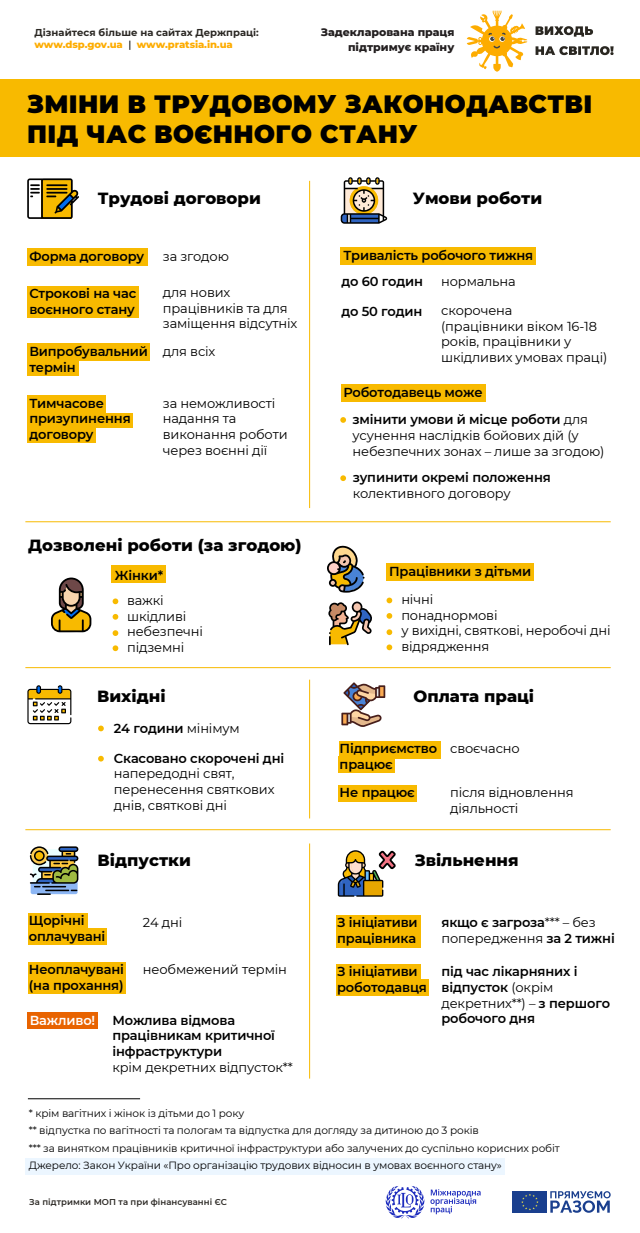
<style>
.page{position:relative;width:640px;height:1233px;background:#fff}
.page>*{position:absolute;margin:0;border:0;box-sizing:border-box;transform-origin:0 0}
.t1{font:900 25px/30px "Montserrat";letter-spacing:.015em;color:#000}
.t2{font:800 16.5px "Montserrat";color:#000}
.t3{font:13px/15.6px "Montserrat";letter-spacing:-.01em;color:#000}
.t4{font:600 13px/15.6px "Montserrat";letter-spacing:-.01em;color:#000}
.t5{font:600 13px "Montserrat";letter-spacing:-.01em;color:#fff}
.t6{font:800 11px/15px "Montserrat";color:#231f20;text-align:right}
.t7{font:10.5px/17.5px "Montserrat";letter-spacing:-.01em;color:#000}
.t8{font:700 10px/12px "Montserrat";color:#2b2824}
.t9{font:600 8.5px "Montserrat";letter-spacing:.005em;color:#2b2824}
.s1{font-weight:800;color:#fdac00}
.s2{font-weight:500;color:#000}
.s3{font-weight:600}
.s4{font-weight:400}
</style>
<div class="page">
<div style="left:25px;top:1158px;width:480px;height:16px;background:#ecf6ff"></div>
<div style="left:339px;top:740px;width:101px;height:18px;background:#f8ba00"></div>
<div style="left:339px;top:755px;width:56px;height:17px;background:#f8ba00"></div>
<div style="left:339px;top:785px;width:78px;height:16px;background:#f8ba00"></div>
<div style="left:0;top:79px;width:640px;height:77px;background:#f8ba00"></div>
<div style="left:340px;top:247px;width:196px;height:18px;background:#f8ba00"></div>
<div style="left:341px;top:383px;width:145px;height:18px;background:#f8ba00"></div>
<div style="left:27px;top:248px;width:121px;height:17px;background:#f8ba00"></div>
<div style="left:27px;top:343px;width:123px;height:18px;background:#f8ba00"></div>
<div style="left:27px;top:395px;width:79px;height:19px;background:#f8ba00"></div>
<div style="left:27px;top:413px;width:106px;height:14px;background:#f8ba00"></div>
<div style="left:27px;top:427px;width:69px;height:16px;background:#f8ba00"></div>
<div style="left:27px;top:358px;width:52px;height:18px;background:#f8ba00"></div>
<div style="left:27px;top:286px;width:112px;height:31px;background:#f8ba00"></div>
<hr style="left:25px;top:521px;width:586px;height:1px;background:#f8ba00">
<hr style="left:25px;top:667px;width:586px;height:1px;background:#f8ba00">
<hr style="left:25px;top:829px;width:586px;height:1px;background:#f8ba00">
<hr style="left:309px;top:679px;width:1px;height:139px;background:#f8ba00">
<hr style="left:309px;top:181px;width:1px;height:327px;background:#f8ba00">
<div style="left:112px;top:565px;width:54px;height:18px;background:#f8ba00"></div>
<div style="left:386px;top:562px;width:148px;height:18px;background:#f8ba00"></div>
<svg style="left:27px;top:178px;width:52px;height:41px"></svg>
<svg style="left:341px;top:177px;width:46px;height:47px"></svg>
<svg style="left:51px;top:577px;width:40px;height:55px"></svg>
<svg style="left:113px;top:598px;width:5px;height:6px"></svg>
<svg style="left:113px;top:614px;width:5px;height:5px"></svg>
<svg style="left:113px;top:630px;width:5px;height:6px"></svg>
<svg style="left:113px;top:645px;width:5px;height:6px"></svg>
<svg style="left:387px;top:597px;width:5px;height:6px"></svg>
<svg style="left:387px;top:613px;width:5px;height:5px"></svg>
<svg style="left:387px;top:629px;width:5px;height:6px"></svg>
<svg style="left:387px;top:644px;width:5px;height:6px"></svg>
<svg style="left:328px;top:601px;width:44px;height:44px"></svg>
<svg style="left:327px;top:545px;width:38px;height:47px"></svg>
<svg style="left:340px;top:417px;width:6px;height:6px"></svg>
<svg style="left:340px;top:475px;width:6px;height:6px"></svg>
<svg style="left:27px;top:685px;width:44px;height:39px"></svg>
<svg style="left:98px;top:725px;width:6px;height:6px"></svg>
<svg style="left:98px;top:755px;width:6px;height:6px"></svg>
<svg style="left:341px;top:682px;width:44px;height:44px"></svg>
<div style="left:336px;top:914px;width:85px;height:18px;background:#f8ba00"></div>
<div style="left:336px;top:929px;width:84px;height:18px;background:#f8ba00"></div>
<div style="left:336px;top:964px;width:85px;height:16px;background:#f8ba00"></div>
<div style="left:336px;top:978px;width:93px;height:17px;background:#f8ba00"></div>
<hr style="left:309px;top:843px;width:1px;height:235px;background:#f8ba00">
<div style="left:28px;top:913px;width:59px;height:17px;background:#f8ba00"></div>
<div style="left:28px;top:928px;width:78px;height:16px;background:#f8ba00"></div>
<div style="left:28px;top:962px;width:98px;height:16px;background:#f8ba00"></div>
<div style="left:28px;top:977px;width:98px;height:17px;background:#f8ba00"></div>
<svg style="left:30px;top:846px;width:48px;height:48px;background:#7b8475"></svg>
<svg style="left:338px;top:850px;width:58px;height:46px"></svg>
<div style="left:28px;top:1012px;width:70px;height:16px;background:#e86300"></div>
<hr style="left:28px;top:1098px;width:112px;height:1px;background:#000">
<svg style="left:536px;top:26px;width:78px;height:29px"></svg>
<svg style="left:467px;top:11px;width:39px;height:60px"></svg>
<svg style="left:550px;top:1191px;width:61px;height:21px"></svg>
<svg style="left:512px;top:1191px;width:35px;height:22px"></svg>
<div style="left:513px;top:1190px;width:34px;height:22px;background:#1a3f8e"></div>
<svg style="left:521px;top:1194px;width:18px;height:15px"></svg>
<svg style="left:385px;top:1186px;width:96px;height:31px"></svg>
<p class="t8" style="left:34px;top:26px;width:226px">Дізнайтеся більше на сайтах Держпраці: <span class="s1">www.dsp.gov.ua</span> <span class="s2">|</span> <span class="s1">www.pratsia.in.ua</span></p>
<p class="t6" style="left:321px;top:24px;width:135px">Задекларована праця підтримує країну</p>
<h1 class="t1" style="left:27px;top:88px;width:567px">ЗМІНИ В ТРУДОВОМУ ЗАКОНОДАВСТВІ<br>ПІД ЧАС ВОЄННОГО СТАНУ</h1>
<p class="t2" style="left:98px;top:186px;width:165px">Трудові договори</p>
<p class="t2" style="left:413px;top:186px;width:131px">Умови роботи</p>
<p class="t4" style="left:29px;top:247px;width:116px">Форма договору</p>
<p class="t3" style="left:163px;top:248px;width:68px">за згодою</p>
<p class="t3" style="left:163px;top:284px;width:136px">для нових працівників та для заміщення відсутніх</p>
<p class="t4" style="left:29px;top:285px;width:108px">Строкові на час воєнного стану</p>
<p class="t4" style="left:29px;top:343px;width:120px">Випробувальний термін</p>
<p class="t4" style="left:29px;top:395px;width:103px">Тимчасове призупинення договору</p>
<p class="t3" style="left:163px;top:343px;width:54px">для всіх</p>
<p class="t3" style="left:163px;top:395px;width:126px">за неможливості надання та виконання роботи через воєнні дії</p>
<p class="t2" style="left:28px;top:532px;width:275px">Дозволені роботи (за згодою)</p>
<p class="t4" style="left:343px;top:247px;width:191px">Тривалість робочого тижня</p>
<p class="t4" style="left:341px;top:273px;width:83px">до 60 годин</p>
<p class="t4" style="left:341px;top:303px;width:83px">до 50 годин</p>
<p class="t3" style="left:441px;top:273px;width:76px">нормальна</p>
<p class="t3" style="left:441px;top:302px;width:168px">скорочена<br>(працівники віком 16-18 років, працівники у шкідливих умовах праці)</p>
<p class="t4" style="left:343px;top:384px;width:141px">Роботодавець може</p>
<p class="t3" style="left:353px;top:411px;width:253px"><span class="s3">змінити умови й місце роботи</span> для усунення наслідків бойових дій (у небезпечних зонах – лише за згодою)</p>
<p class="t4" style="left:353px;top:469px;width:200px">зупинити окремі положення</p>
<p class="t3" style="left:353px;top:484px;width:160px">колективного договору</p>
<p class="t4" style="left:115px;top:566px;width:50px">Жінки*</p>
<p class="t4" style="left:389px;top:563px;width:143px">Працівники з дітьми</p>
<p class="t3" style="left:127px;top:592px;width:77px">важкі шкідливі небезпечні підземні</p>
<p class="t3" style="left:401px;top:591px;width:211px">нічні<br>понаднормові<br>у вихідні, святкові, неробочі дні відрядження</p>
<p class="t2" style="left:97px;top:684px;width:70px">Вихідні</p>
<p class="t2" style="left:414px;top:684px;width:122px">Оплата праці</p>
<p class="t4" style="left:114px;top:720px;width:127px">24 години <span class="s4">мінімум</span></p>
<p class="t4" style="left:114px;top:749px;width:172px">Скасовано скорочені дні</p>
<p class="t3" style="left:114px;top:765px;width:162px">напередодні свят, перенесення святкових днів, святкові дні</p>
<p class="t4" style="left:340px;top:739px;width:99px">Підприємство працює</p>
<p class="t4" style="left:340px;top:783px;width:77px">Не працює</p>
<p class="t3" style="left:450px;top:740px;width:71px">своєчасно</p>
<p class="t3" style="left:450px;top:784px;width:125px">після відновлення діяльності</p>
<p class="t2" style="left:98px;top:847px;width:95px">Відпустки</p>
<p class="t2" style="left:415px;top:847px;width:105px">Звільнення</p>
<p class="t4" style="left:29px;top:912px;width:78px">Щорічні оплачувані</p>
<p class="t3" style="left:143px;top:913px;width:41px">24 дні</p>
<p class="t3" style="left:143px;top:961px;width:146px">необмежений термін</p>
<p class="t4" style="left:112px;top:1011px;width:164px">Можлива відмова працівникам критичної інфраструктури</p>
<p class="t3" style="left:112px;top:1058px;width:182px">крім декретних відпусток**</p>
<p class="t4" style="left:29px;top:961px;width:97px">Неоплачувані (на прохання)</p>
<p class="t5" style="left:30px;top:1010px;width:67px">Важливо!</p>
<p class="t4" style="left:337px;top:914px;width:82px">З ініціативи працівника</p>
<p class="t4" style="left:337px;top:963px;width:91px">З ініціативи роботодавця</p>
<p class="t4" style="left:441px;top:914px;width:175px">якщо є загроза<span class="s4">*** – без попередження</span> за 2 тижні</p>
<p class="t4" style="left:441px;top:963px;width:170px">під час лікарняних і відпусток <span class="s4">(окрім декретних**) –</span> з першого робочого дня</p>
<p class="t7" style="left:29px;top:1103px;width:533px">* крім вагітних і жінок із дітьми до 1 року<br>** відпустка по вагітності та пологам та відпустка для догляду за дитиною до 3 років<br>*** за винятком працівників критичної інфраструктури або залучених до суспільно корисних робіт Джерело: Закон України «Про організацію трудових відносин в умовах воєнного стану»</p>
<p class="t9" style="left:29px;top:1195px;width:199px">За підтримки МОП та при фінансуванні ЄС</p>
</div>
